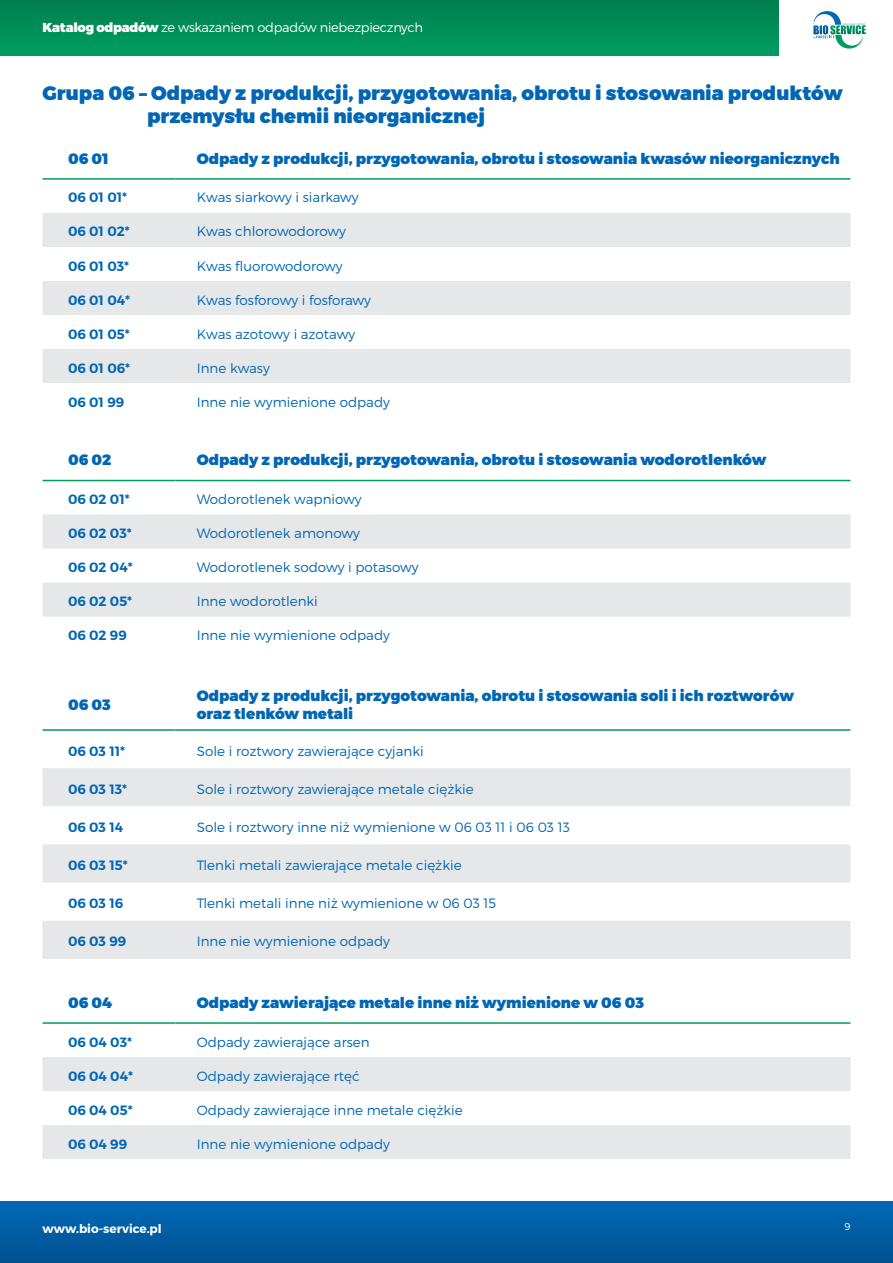
<style>
.page{position:relative;width:893px;height:1263px;background:#fff}
.page>*{position:absolute;margin:0;border:0;box-sizing:border-box;transform-origin:0 0}
.t1{font:900 19.5px/23.4px "Montserrat";color:#0166b3}
.t2{font:900 15px/18px "Montserrat";color:#0166b3}
.t3{font:300 13.5px "Montserrat";color:#0166b3}
.t4{font:600 13.5px "Montserrat";color:#0166b3}
.t5{font:300 12.9px "Montserrat";letter-spacing:-.02em;color:#fff}
.t6{font:700 12.15px "Montserrat";color:#fff}
.t7{font:300 9.9px "Montserrat";color:#fff}
.s1{font-weight:900}
</style>
<div class="page">
<div style="left:0;top:1202px;width:893px;height:61px;background:linear-gradient(to bottom,#0168b7,#005190)"></div>
<div style="left:0;top:0;width:778px;height:55px;background:linear-gradient(to bottom,#007d4e,#009e63)"></div>
<svg style="left:813px;top:11px;width:53px;height:38px"></svg>
<svg style="left:43px;top:213px;width:807px;height:170px;fill:#e6e7e9"></svg>
<hr style="left:43px;top:178px;width:133px;height:2px;background:#009b61">
<hr style="left:176px;top:178px;width:674px;height:2px;background:#009b61">
<svg style="left:43px;top:768px;width:807px;height:191px;fill:#e6e7e9"></svg>
<hr style="left:43px;top:729px;width:133px;height:2px;background:#009b61">
<hr style="left:176px;top:729px;width:674px;height:2px;background:#009b61">
<svg style="left:43px;top:1057px;width:807px;height:102px;fill:#e6e7e9"></svg>
<hr style="left:43px;top:1022px;width:133px;height:2px;background:#009b61">
<hr style="left:176px;top:1022px;width:674px;height:2px;background:#009b61">
<svg style="left:43px;top:514px;width:807px;height:103px;fill:#e6e7e9"></svg>
<hr style="left:43px;top:480px;width:133px;height:1px;background:#009b61">
<hr style="left:176px;top:480px;width:674px;height:1px;background:#009b61">
<p class="t5" style="left:43px;top:19px;width:382px"><span class="s1">Katalog odpadów</span> ze wskazaniem odpadów niebezpiecznych</p>
<p class="t1" style="left:147px;top:82px;width:697px;text-indent:-104px">Grupa 06 – Odpady z produkcji, przygotowania, obrotu i stosowania produktów przemysłu chemii nieorganicznej</p>
<p class="t2" style="left:68px;top:150px;width:42px">06 01</p>
<p class="t2" style="left:197px;top:150px;width:644px">Odpady z produkcji, przygotowania, obrotu i stosowania kwasów nieorganicznych</p>
<p class="t4" style="left:68px;top:189px;width:61px">06 01 01*</p>
<p class="t3" style="left:197px;top:189px;width:163px">Kwas siarkowy i siarkawy</p>
<p class="t4" style="left:68px;top:223px;width:63px">06 01 02*</p>
<p class="t3" style="left:197px;top:223px;width:151px">Kwas chlorowodorowy</p>
<p class="t4" style="left:68px;top:257px;width:63px">06 01 03*</p>
<p class="t3" style="left:197px;top:257px;width:147px">Kwas fluorowodorowy</p>
<p class="t4" style="left:68px;top:291px;width:64px">06 01 04*</p>
<p class="t3" style="left:197px;top:291px;width:176px">Kwas fosforowy i fosforawy</p>
<p class="t4" style="left:68px;top:325px;width:63px">06 01 05*</p>
<p class="t3" style="left:197px;top:325px;width:160px">Kwas azotowy i azotawy</p>
<p class="t4" style="left:68px;top:359px;width:64px">06 01 06*</p>
<p class="t3" style="left:197px;top:359px;width:75px">Inne kwasy</p>
<p class="t4" style="left:68px;top:393px;width:58px">06 01 99</p>
<p class="t3" style="left:197px;top:394px;width:195px">Inne nie wymienione odpady</p>
<p class="t2" style="left:68px;top:451px;width:45px">06 02</p>
<p class="t2" style="left:197px;top:451px;width:571px">Odpady z produkcji, przygotowania, obrotu i stosowania wodorotlenków</p>
<p class="t4" style="left:68px;top:491px;width:63px">06 02 01*</p>
<p class="t3" style="left:197px;top:491px;width:166px">Wodorotlenek wapniowy</p>
<p class="t4" style="left:68px;top:525px;width:65px">06 02 03*</p>
<p class="t3" style="left:197px;top:525px;width:165px">Wodorotlenek amonowy</p>
<p class="t4" style="left:68px;top:559px;width:66px">06 02 04*</p>
<p class="t3" style="left:197px;top:559px;width:223px">Wodorotlenek sodowy i potasowy</p>
<p class="t4" style="left:68px;top:593px;width:66px">06 02 05*</p>
<p class="t3" style="left:197px;top:593px;width:123px">Inne wodorotlenki</p>
<p class="t4" style="left:68px;top:627px;width:60px">06 02 99</p>
<p class="t3" style="left:197px;top:627px;width:195px">Inne nie wymienione odpady</p>
<p class="t2" style="left:68px;top:696px;width:44px">06 03</p>
<p class="t2" style="left:197px;top:687px;width:599px">Odpady z produkcji, przygotowania, obrotu i stosowania soli i ich roztworów oraz tlenków metali</p>
<p class="t4" style="left:68px;top:742px;width:59px">06 03 11*</p>
<p class="t3" style="left:197px;top:743px;width:228px">Sole i roztwory zawierające cyjanki</p>
<p class="t4" style="left:68px;top:781px;width:61px">06 03 13*</p>
<p class="t3" style="left:197px;top:781px;width:278px">Sole i roztwory zawierające metale ciężkie</p>
<p class="t4" style="left:68px;top:819px;width:57px">06 03 14</p>
<p class="t3" style="left:197px;top:819px;width:375px">Sole i roztwory inne niż wymienione w 06 03 11 i 06 03 13</p>
<p class="t4" style="left:68px;top:857px;width:61px">06 03 15*</p>
<p class="t3" style="left:197px;top:857px;width:266px">Tlenki metali zawierające metale ciężkie</p>
<p class="t4" style="left:68px;top:895px;width:57px">06 03 16</p>
<p class="t3" style="left:197px;top:895px;width:301px">Tlenki metali inne niż wymienione w 06 03 15</p>
<p class="t4" style="left:68px;top:933px;width:60px">06 03 99</p>
<p class="t3" style="left:197px;top:933px;width:195px">Inne nie wymienione odpady</p>
<p class="t2" style="left:68px;top:994px;width:46px">06 04</p>
<p class="t2" style="left:197px;top:994px;width:449px">Odpady zawierające metale inne niż wymienione w 06 03</p>
<p class="t4" style="left:68px;top:1033px;width:66px">06 04 03*</p>
<p class="t3" style="left:197px;top:1033px;width:174px">Odpady zawierające arsen</p>
<p class="t4" style="left:68px;top:1067px;width:67px">06 04 04*</p>
<p class="t3" style="left:197px;top:1067px;width:164px">Odpady zawierające rtęć</p>
<p class="t4" style="left:68px;top:1101px;width:66px">06 04 05*</p>
<p class="t3" style="left:197px;top:1101px;width:268px">Odpady zawierające inne metale ciężkie</p>
<p class="t4" style="left:68px;top:1135px;width:61px">06 04 99</p>
<p class="t3" style="left:197px;top:1135px;width:195px">Inne nie wymienione odpady</p>
<p class="t6" style="left:43px;top:1221px;width:121px">www.bio-service.pl</p>
<p class="t7" style="left:844px;top:1220px;width:7px">9</p>
</div>
